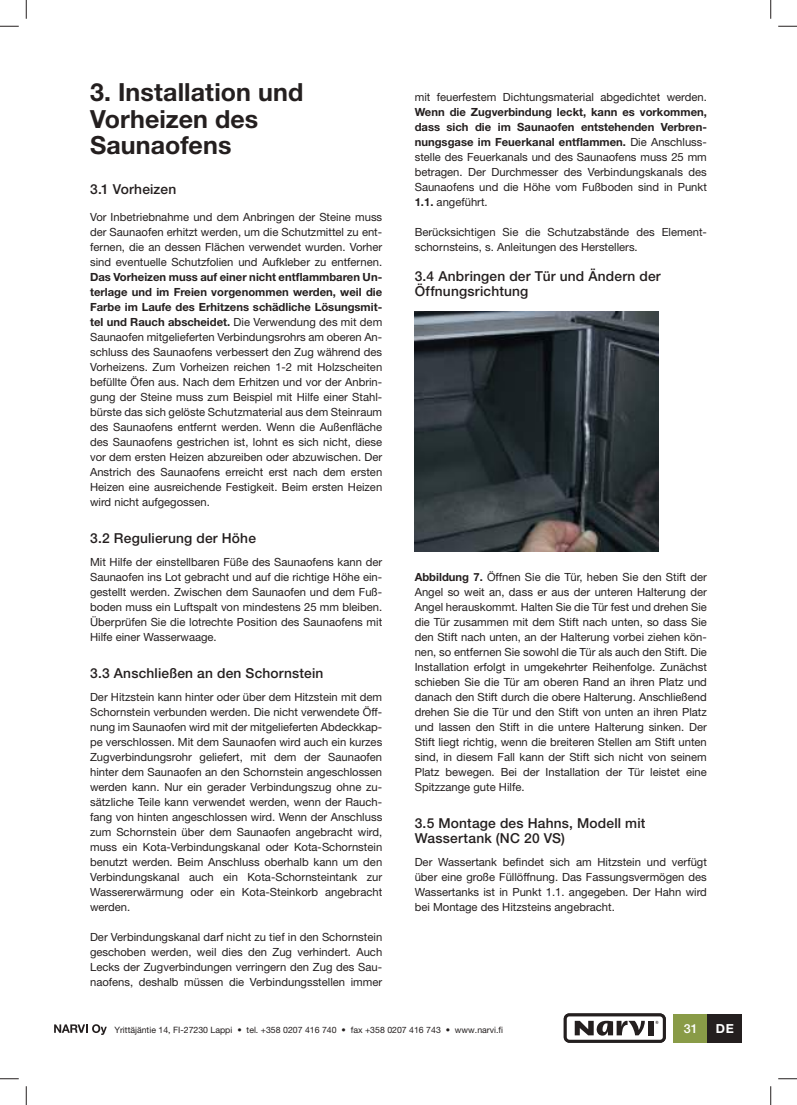
<style>
.page{position:relative;width:797px;height:1105px;background:#fff}
.page>*{position:absolute;margin:0;border:0;box-sizing:border-box;transform-origin:0 0}
.t1{font:700 25px/26.2px "Helvetica Neue LT Std";letter-spacing:.005em;color:#241f1f}
.t2{font:500 13.75px/15px "Helvetica Neue LT Std";letter-spacing:.015em;color:#241f1f}
.t3{font:500 12.5px "Helvetica Neue LT Std";color:#fff}
.t4{font:700 12.5px "Helvetica Neue LT Std";color:#fff}
.t5{font:11.25px/15px "Helvetica Neue LT Std";color:#241f1f;text-align:justify}
.t6{font:8.75px "Helvetica Neue LT Std";color:#241f1f}
.s1{font-weight:700}
</style>
<div class="page">
<div style="left:673px;top:1014px;width:35px;height:29px;background:#899b47"></div>
<div style="left:708px;top:1014px;width:34px;height:29px;background:#241f1f"></div>
<div style="left:563px;top:1013px;width:103px;height:30px;border:3px solid #241f1f;border-radius:4px"></div>
<div style="left:648px;top:1021px;width:5px;height:14px;background:#241f1f"></div>
<svg style="left:574px;top:1021px;width:71px;height:15px"></svg>
<svg style="left:54px;top:1024px;width:53px;height:11px"></svg>
<img style="left:415px;top:312px;width:243px;height:239px">
<svg style="left:0;top:25px;width:19px;height:2px"></svg>
<svg style="left:778px;top:25px;width:19px;height:2px"></svg>
<svg style="left:0;top:1078px;width:19px;height:1px"></svg>
<svg style="left:778px;top:1078px;width:19px;height:1px"></svg>
<svg style="left:25px;top:0;width:2px;height:19px"></svg>
<svg style="left:25px;top:1086px;width:2px;height:19px"></svg>
<svg style="left:770px;top:0;width:1px;height:19px"></svg>
<svg style="left:770px;top:1086px;width:1px;height:19px"></svg>
<h1 class="t1" style="left:90px;top:79px;width:215px">3. Installation und<br>Vorheizen des<br>Saunaofens</h1>
<p class="t2" style="left:90px;top:181px;width:88px">3.1 Vorheizen</p>
<p class="t5" style="left:90px;top:210px;width:294px">Vor Inbetriebnahme und dem Anbringen der Steine muss der Saunaofen erhitzt werden, um die Schutzmittel zu ent&shy;fernen, die an dessen Flächen verwendet wurden. Vorher sind eventuelle Schutzfolien und Aufkleber zu entfernen.</p>
<p class="t5" style="left:90px;top:270px;width:294px"><span class="s1">Das Vorheizen muss auf einer nicht entflammbaren Un&shy;terlage und im Freien vorgenommen werden, weil die Farbe im Laufe des Erhitzens schädliche Lösungsmit&shy;tel und Rauch abscheidet.</span> Die Verwendung des mit dem Saunaofen mitgelieferten Verbindungsrohrs am oberen An&shy;schluss des Saunaofens verbessert den Zug während des Vorheizens. Zum Vorheizen reichen 1-2 mit Holzscheiten befüllte Öfen aus. Nach dem Erhitzen und vor der Anbrin&shy;gung der Steine muss zum Beispiel mit Hilfe einer Stahl&shy;bürste das sich gelöste Schutzmaterial aus dem Steinraum des Saunaofens entfernt werden. Wenn die Außenfläche des Saunaofens gestrichen ist, lohnt es sich nicht, diese vor dem ersten Heizen abzureiben oder abzuwischen. Der Anstrich des Saunaofens erreicht erst nach dem ersten Heizen eine ausreichende Festigkeit. Beim ersten Heizen wird nicht aufgegossen.</p>
<p class="t2" style="left:90px;top:531px;width:167px">3.2 Regulierung der Höhe</p>
<p class="t5" style="left:90px;top:555px;width:294px">Mit Hilfe der einstellbaren Füße des Saunaofens kann der Saunaofen ins Lot gebracht und auf die richtige Höhe ein&shy;gestellt werden. Zwischen dem Saunaofen und dem Fuß&shy;boden muss ein Luftspalt von mindestens 25 mm bleiben.<br>Überprüfen Sie die lotrechte Position des Saunaofens mit Hilfe einer Wasserwaage.</p>
<p class="t2" style="left:90px;top:666px;width:235px">3.3 Anschließen an den Schornstein</p>
<p class="t5" style="left:90px;top:690px;width:294px">Der Hitzstein kann hinter oder über dem Hitzstein mit dem Schornstein verbunden werden. Die nicht verwendete Öff&shy;nung im Saunaofen wird mit der mitgelieferten Abdeckkap&shy;pe verschlossen. Mit dem Saunaofen wird auch ein kurzes Zugverbindungsrohr geliefert, mit dem der Saunaofen hinter dem Saunaofen an den Schornstein angeschlossen werden kann. Nur ein gerader Verbindungszug ohne zu&shy;sätzliche Teile kann verwendet werden, wenn der Rauch&shy;fang von hinten angeschlossen wird. Wenn der Anschluss zum Schornstein über dem Saunaofen angebracht wird, muss ein Kota-Verbindungskanal oder Kota-Schornstein benutzt werden. Beim Anschluss oberhalb kann um den Verbindungskanal auch ein Kota-Schornsteintank zur Wassererwärmung oder ein Kota-Steinkorb angebracht werden.</p>
<p class="t5" style="left:90px;top:930px;width:294px">Der Verbindungskanal darf nicht zu tief in den Schornstein geschoben werden, weil dies den Zug verhindert. Auch Lecks der Zugverbindungen verringern den Zug des Sau&shy;naofens, deshalb müssen die Verbindungsstellen immer</p>
<p class="t5" style="left:415px;top:90px;width:294px">mit feuerfestem Dichtungsmaterial abgedichtet werden.</p>
<p class="t5" style="left:415px;top:105px;width:294px"><span class="s1">Wenn die Zugverbindung leckt, kann es vorkommen, dass sich die im Saunaofen entstehenden Verbren&shy;nungsgase im Feuerkanal entflammen.</span> Die Anschluss&shy;stelle des Feuerkanals und des Saunaofens muss 25 mm betragen. Der Durchmesser des Verbindungskanals des Saunaofens und die Höhe vom Fußboden sind in Punkt <span class="s1">1.1.</span> angeführt.</p>
<p class="t5" style="left:415px;top:225px;width:294px">Berücksichtigen Sie die Schutzabstände des Element&shy;schornsteins, s. Anleitungen des Herstellers.</p>
<p class="t2" style="left:415px;top:269px;width:247px">3.4 Anbringen der Tür und Ändern der<br>Öffnungsrichtung</p>
<p class="t5" style="left:415px;top:570px;width:294px"><span class="s1">Abbildung 7.</span> Öffnen Sie die Tür, heben Sie den Stift der Angel so weit an, dass er aus der unteren Halterung der Angel herauskommt. Halten Sie die Tür fest und drehen Sie die Tür zusammen mit dem Stift nach unten, so dass Sie den Stift nach unten, an der Halterung vorbei ziehen kön&shy;nen, so entfernen Sie sowohl die Tür als auch den Stift. Die Installation erfolgt in umgekehrter Reihenfolge. Zunächst schieben Sie die Tür am oberen Rand an ihren Platz und danach den Stift durch die obere Halterung. Anschließend drehen Sie die Tür und den Stift von unten an ihren Platz und lassen den Stift in die untere Halterung sinken. Der Stift liegt richtig, wenn die breiteren Stellen am Stift unten sind, in diesem Fall kann der Stift sich nicht von seinem Platz bewegen. Bei der Installation der Tür leistet eine Spitzzange gute Hilfe.</p>
<p class="t2" style="left:415px;top:816px;width:232px">3.5 Montage des Hahns, Modell mit<br>Wassertank (NC 20 VS)</p>
<p class="t5" style="left:415px;top:855px;width:294px">Der Wassertank befindet sich am Hitzstein und verfügt über eine große Füllöffnung. Das Fassungsvermögen des Wassertanks ist in Punkt 1.1. angegeben. Der Hahn wird bei Montage des Hitzsteins angebracht.</p>
<p class="t6" style="left:114px;top:1024px;width:390px">Yrittäjäntie 14, FI-27230 Lappi • tel. +358 0207 416 740 • fax +358 0207 416 743 • www.narvi.fi</p>
<p class="t3" style="left:684px;top:1021px;width:15px">31</p>
<p class="t4" style="left:716px;top:1021px;width:19px">DE</p>
</div>
